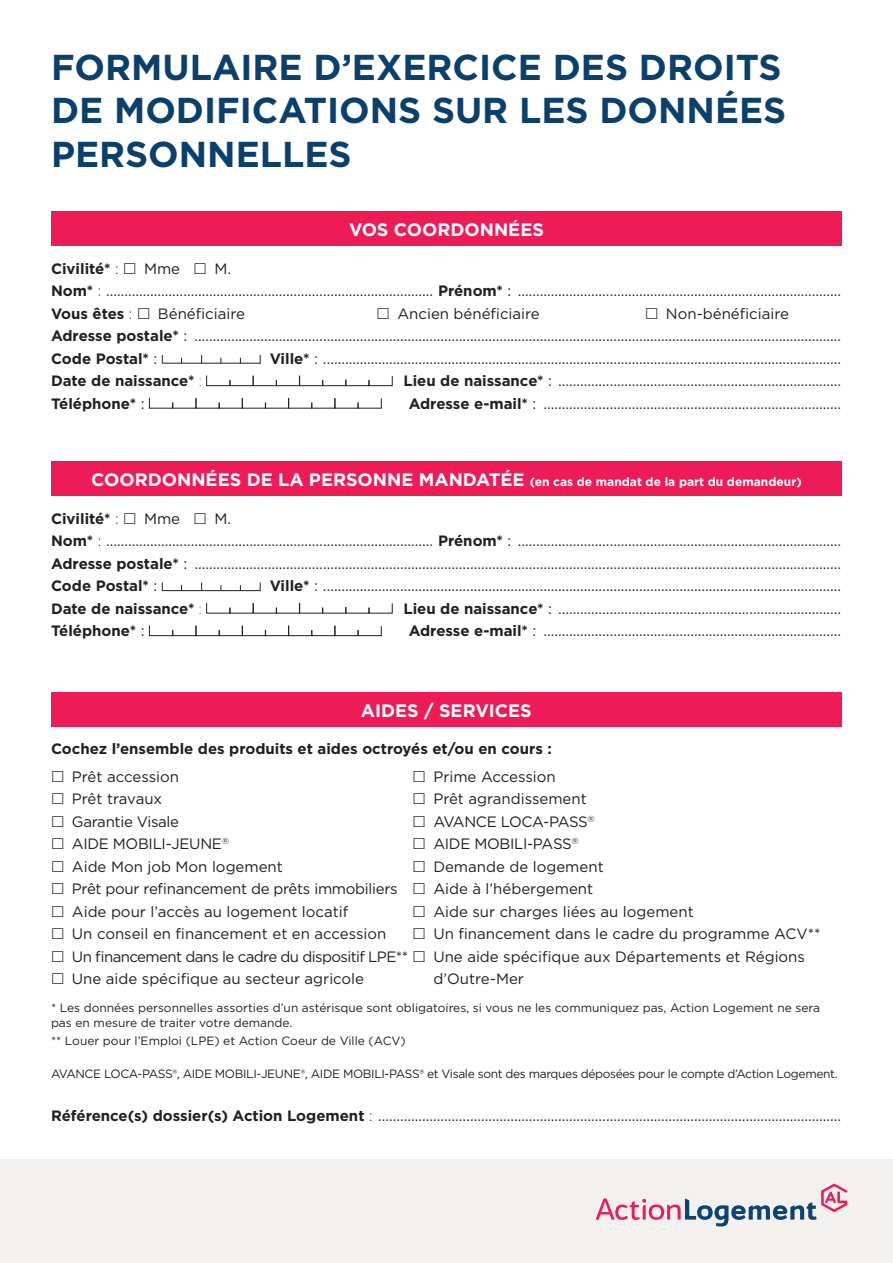
<style>
.page{position:relative;width:893px;height:1263px;background:#fff}
.page>*{position:absolute;margin:0;border:0;box-sizing:border-box;transform-origin:0 0}
.t1{font:700 36px/43.5px "Gotham";color:#0b406d}
.t2{font:700 18px "Gotham";color:#fff}
.t3{font:15px/22.5px "Gotham";color:#231f20}
.t4{font:700 15px "Gotham";color:#231f20}
.t5{font:15px "Gotham";letter-spacing:-.02em;color:#231f20}
.t6{font:15px "Gotham";letter-spacing:-.04em;color:#231f20}
.t7{font:15px "Gotham";letter-spacing:-.03em;color:#231f20}
.t8{font:12px/14.4px "Gotham";color:#231f20}
.t9{font:12px "Gotham";letter-spacing:-.03em;color:#231f20}
.t10{font:700 12px "Gotham";color:#fff}
.s1{font-weight:300}
.s2{font-weight:700}
.s3{font-weight:200}
.s4{font-weight:400}
.s5{font-size:18px}
</style>
<div class="page">
<div style="left:51px;top:211px;width:791px;height:34px;background:#ed1b56"></div>
<hr style="left:162px;top:363px;width:99px;height:1px;background:#231f20">
<svg style="left:206px;top:375px;width:187px;height:11px"></svg>
<svg style="left:149px;top:398px;width:233px;height:11px"></svg>
<div style="left:51px;top:462px;width:791px;height:34px;background:#ed1b56"></div>
<hr style="left:162px;top:590px;width:99px;height:1px;background:#231f20">
<svg style="left:206px;top:602px;width:187px;height:12px"></svg>
<svg style="left:149px;top:625px;width:233px;height:11px"></svg>
<div style="left:0;top:1160px;width:893px;height:103px;background:#f2f1ef"></div>
<svg style="left:596px;top:1184px;width:251px;height:42px"></svg>
<div style="left:51px;top:692px;width:791px;height:34px;background:#ed1b56"></div>
<h1 class="t1" style="left:51px;top:45px;width:737px">FORMULAIRE D’EXERCICE DES DROITS<br>DE MODIFICATIONS SUR LES DONNÉES<br>PERSONNELLES</h1>
<p class="t2" style="left:349px;top:217px;width:196px">VOS COORDONNÉES</p>
<p class="t4" style="left:51px;top:258px;width:69px">Civilité* <span class="s1">:</span></p>
<p class="t3" style="left:144px;top:257px;width:38px">Mme</p>
<p class="t3" style="left:51px;top:257px;width:792px;text-indent:163px">M.<br><span class="s2">Nom*</span> <span class="s1">:</span> ......................................................................................... <span class="s2">Prénom*</span> : ........................................................................................<br><span class="s2">Vous êtes</span> <span class="s1">:</span></p>
<p class="t3" style="left:51px;top:302px;width:792px;text-indent:615px">Non-bénéficiaire<br><span class="s2">Adresse postale*</span> : ................................................................................................................................................................................<br><span class="s2">Code Postal*</span> :</p>
<p class="t3" style="left:158px;top:302px;width:89px">Bénéficiaire</p>
<p class="t3" style="left:397px;top:302px;width:144px">Ancien bénéficiaire</p>
<p class="t3" style="left:270px;top:347px;width:573px"><span class="s2">Ville*</span> : .............................................................................................................................................</p>
<p class="t4" style="left:51px;top:371px;width:152px">Date de naissance* <span class="s3">:</span></p>
<p class="t3" style="left:403px;top:369px;width:439px"><span class="s2">Lieu de naissance*</span> : .............................................................................</p>
<p class="t4" style="left:51px;top:393px;width:95px">Téléphone* <span class="s4">:</span></p>
<p class="t3" style="left:409px;top:392px;width:434px"><span class="s2">Adresse e-mail*</span> : .................................................................................</p>
<p class="t10" style="left:91px;top:474px;width:712px"><span class="s5">COORDONNÉES DE LA PERSONNE MANDATÉE</span> (en cas de mandat de la part du demandeur)</p>
<p class="t4" style="left:51px;top:508px;width:69px">Civilité* <span class="s1">:</span></p>
<p class="t3" style="left:144px;top:507px;width:38px">Mme</p>
<p class="t3" style="left:51px;top:507px;width:792px;text-indent:163px">M.<br><span class="s2">Nom*</span> <span class="s1">:</span> ......................................................................................... <span class="s2">Prénom*</span> : ........................................................................................<br><span class="s2">Adresse postale*</span> : ................................................................................................................................................................................<br><span class="s2">Code Postal*</span> :</p>
<p class="t3" style="left:270px;top:574px;width:573px"><span class="s2">Ville*</span> : .............................................................................................................................................</p>
<p class="t4" style="left:51px;top:598px;width:152px">Date de naissance* <span class="s3">:</span></p>
<p class="t3" style="left:403px;top:597px;width:439px"><span class="s2">Lieu de naissance*</span> : .............................................................................</p>
<p class="t4" style="left:51px;top:621px;width:95px">Téléphone* <span class="s4">:</span></p>
<p class="t3" style="left:409px;top:619px;width:434px"><span class="s2">Adresse e-mail*</span> : .................................................................................</p>
<p class="t2" style="left:361px;top:698px;width:172px">AIDES / SERVICES</p>
<p class="t4" style="left:51px;top:739px;width:502px">Cochez l’ensemble des produits et aides octroyés et/ou en cours :</p>
<p class="t3" style="left:72px;top:765px;width:109px">Prêt accession</p>
<p class="t3" style="left:433px;top:765px;width:124px">Prime Accession</p>
<p class="t3" style="left:72px;top:787px;width:92px">Prêt travaux</p>
<p class="t3" style="left:433px;top:787px;width:155px">Prêt agrandissement</p>
<p class="t5" style="left:72px;top:812px;width:109px">Garantie Visale</p>
<p class="t7" style="left:433px;top:812px;width:163px">AVANCE LOCA-PASS<sup>®</sup></p>
<p class="t5" style="left:72px;top:834px;width:159px">AIDE MOBILI-JEUNE<sup>®</sup></p>
<p class="t5" style="left:433px;top:834px;width:147px">AIDE MOBILI-PASS<sup>®</sup></p>
<p class="t3" style="left:72px;top:855px;width:213px">Aide Mon job Mon logement</p>
<p class="t3" style="left:433px;top:855px;width:172px">Demande de logement</p>
<p class="t5" style="left:72px;top:879px;width:327px">Prêt pour refinancement de prêts immobiliers</p>
<p class="t3" style="left:433px;top:877px;width:161px">Aide à l’hébergement</p>
<p class="t3" style="left:72px;top:900px;width:278px">Aide pour l’accès au logement locatif</p>
<p class="t3" style="left:433px;top:900px;width:262px">Aide sur charges liées au logement</p>
<p class="t3" style="left:72px;top:922px;width:316px">Un conseil en financement et en accession</p>
<p class="t3" style="left:433px;top:922px;width:389px">Un financement dans le cadre du programme ACV**</p>
<p class="t6" style="left:72px;top:947px;width:338px">Un financement dans le cadre du dispositif LPE**</p>
<p class="t3" style="left:433px;top:945px;width:373px">Une aide spécifique aux Départements et Régions</p>
<p class="t3" style="left:72px;top:967px;width:294px">Une aide spécifique au secteur agricole</p>
<p class="t3" style="left:434px;top:967px;width:92px">d’Outre-Mer</p>
<p class="t8" style="left:51px;top:1000px;width:771px">* Les données personnelles assorties d’un astérisque sont obligatoires, si vous ne les communiquez pas, Action Logement ne sera pas en mesure de traiter votre demande.</p>
<p class="t8" style="left:51px;top:1033px;width:356px">** Louer pour l’Emploi (LPE) et Action Coeur de Ville (ACV)</p>
<p class="t9" style="left:51px;top:1066px;width:788px">AVANCE LOCA-PASS®, AIDE MOBILI-JEUNE®, AIDE MOBILI-PASS® et Visale sont des marques déposées pour le compte d’Action Logement.</p>
<p class="t3" style="left:51px;top:1104px;width:792px"><span class="s2">Référence(s) dossier(s) Action Logement</span> <span class="s1">:</span> ..............................................................................................................................</p>
</div>
